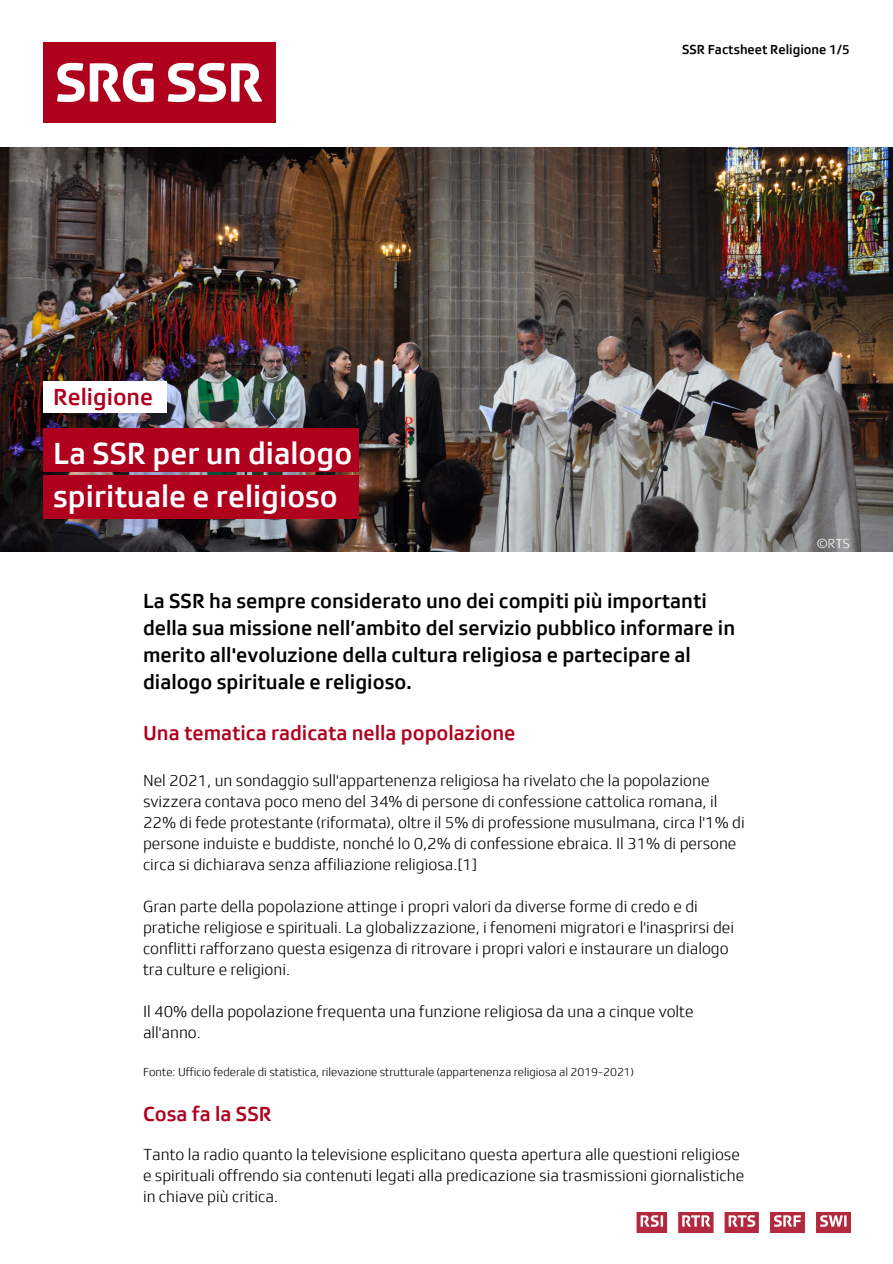
<style>
.page{position:relative;width:893px;height:1264px;background:#fff}
.page>*{position:absolute;margin:0;border:0;box-sizing:border-box;transform-origin:0 0}
.t1{font:500 31.5px "SRGSSR Type";color:#fff}
.t2{font:500 24px "SRGSSR Type";color:#af001e}
.t3{font:500 21px/27px "SRGSSR Type";color:#000}
.t4{font:500 21px "SRGSSR Type";color:#af001e}
.t5{font:300 16.5px/21px "SRGSSR Type";color:#000}
.t6{font:500 13.5px "SRGSSR Type";color:#000}
.t7{font:300 13.5px "SRGSSR Type";color:#fff}
.t8{font:300 12px "SRGSSR Type";color:#000}
</style>
<div class="page">
<img style="left:43px;top:42px;width:232px;height:80px">
<img style="left:0;top:148px;width:892px;height:403px">
<div style="left:43px;top:381px;width:123px;height:32px;background:#fff"></div>
<div style="left:43px;top:428px;width:315px;height:44px;background:#af001e"></div>
<div style="left:43px;top:475px;width:315px;height:43px;background:#af001e"></div>
<img style="left:636px;top:1212px;width:214px;height:20px">
<p class="t2" style="left:53px;top:382px;width:101px">Religione</p>
<p class="t1" style="left:53px;top:433px;width:300px">La SSR per un dialogo</p>
<p class="t1" style="left:53px;top:477px;width:286px">spirituale e religioso</p>
<p class="t6" style="left:682px;top:41px;width:169px">SSR Factsheet Religione 1/5</p>
<p class="t7" style="left:816px;top:535px;width:35px">©RTS</p>
<p class="t3" style="left:143px;top:586px;width:593px">La SSR ha sempre considerato uno dei compiti più importanti della sua missione nell’ambito del servizio pubblico informare in merito all'evoluzione della cultura religiosa e partecipare al dialogo spirituale e religioso.</p>
<p class="t4" style="left:143px;top:719px;width:374px">Una tematica radicata nella popolazione</p>
<p class="t5" style="left:143px;top:769px;width:603px">Nel 2021, un sondaggio sull'appartenenza religiosa ha rivelato che la popolazione svizzera contava poco meno del 34% di persone di confessione cattolica romana, il 22% di fede protestante (riformata), oltre il 5% di professione musulmana, circa l'1% di persone induiste e buddiste, nonché lo 0,2% di confessione ebraica. Il 31% di persone circa si dichiarava senza affiliazione religiosa.[1]</p>
<p class="t5" style="left:143px;top:895px;width:592px">Gran parte della popolazione attinge i propri valori da diverse forme di credo e di pratiche religiose e spirituali. La globalizzazione, i fenomeni migratori e l'inasprirsi dei conflitti rafforzano questa esigenza di ritrovare i propri valori e instaurare un dialogo tra culture e religioni.</p>
<p class="t5" style="left:143px;top:1000px;width:552px">Il 40% della popolazione frequenta una funzione religiosa da una a cinque volte all'anno.</p>
<p class="t8" style="left:143px;top:1064px;width:492px">Fonte: Ufficio federale di statistica, rilevazione strutturale (appartenenza religiosa al 2019-2021)</p>
<p class="t4" style="left:143px;top:1100px;width:130px">Cosa fa la SSR</p>
<p class="t5" style="left:143px;top:1143px;width:602px">Tanto la radio quanto la televisione esplicitano questa apertura alle questioni religiose e spirituali offrendo sia contenuti legati alla predicazione sia trasmissioni giornalistiche in chiave più critica.</p>
</div>
